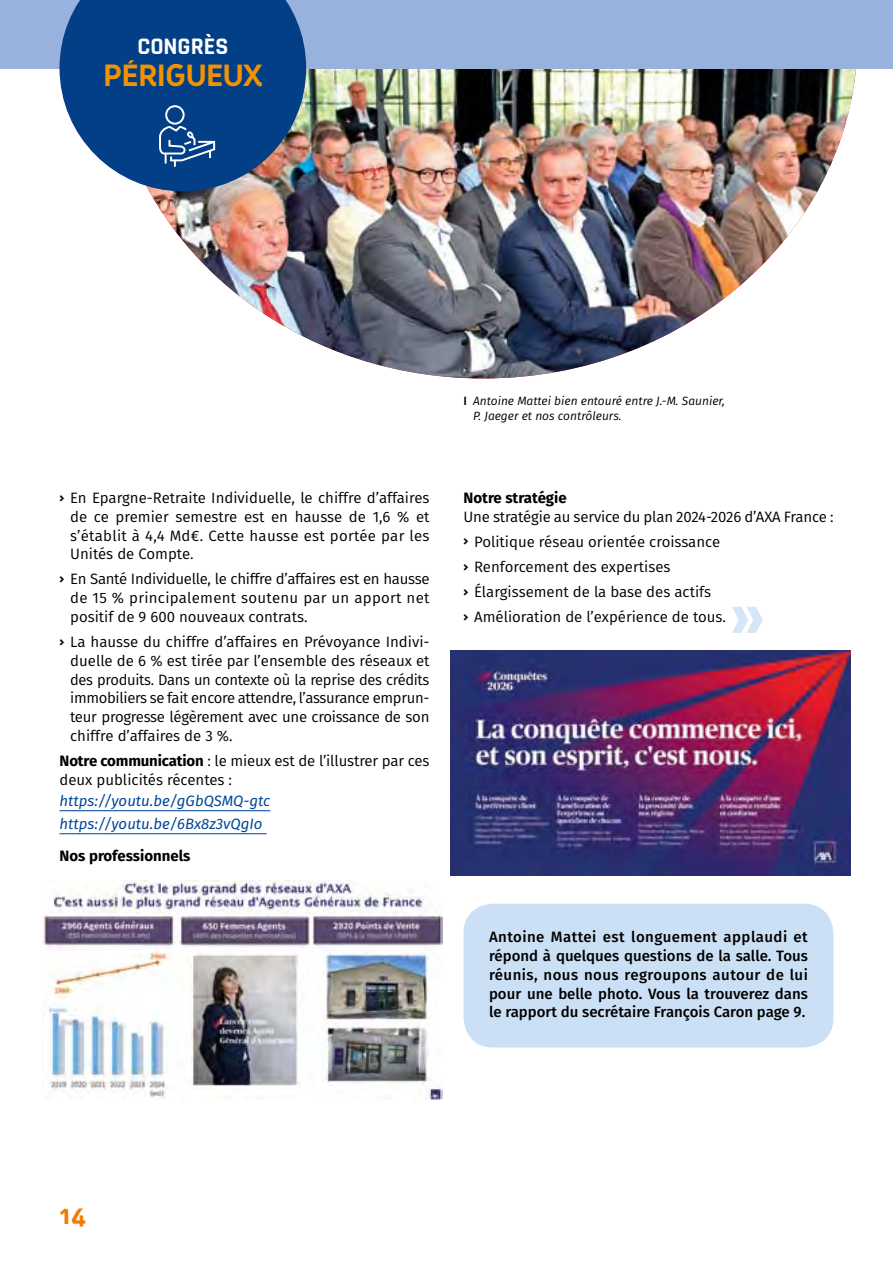
<style>
.page{position:relative;width:893px;height:1263px;background:#fff}
.page>*{position:absolute;margin:0;border:0;box-sizing:border-box;transform-origin:0 0}
.t1{font:700 66px "Effra Trial";color:#d4e6f7}
.t2{font:700 28.5px "Oceania";letter-spacing:-.035em;color:#f39200}
.t3{font:700 24px "Rajdhani";color:#fff}
.t4{font:700 24px "Oceania";color:#ef7d00}
.t5{font:15px/18.8px "Fira Sans";color:#000;text-align:justify}
.t6{font:500 15px/18.8px "Fira Sans";color:#000;text-align:justify}
.t7{font:italic 15px/23px "Fira Sans";color:#00489a}
.t8{font:700 15px "Fira Sans";color:#000}
.t9{font:italic 12px/15px "Fira Sans";color:#000}
.s1{font-family:"Edmondsans";font-weight:700}
.s2{font-weight:700}
.s3{font-weight:500;font-style:normal}
</style>
<div class="page">
<img style="left:149px;top:68px;width:708px;height:310px">
<img style="left:43px;top:880px;width:399px;height:220px">
<img style="left:451px;top:651px;width:399px;height:224px">
<div style="left:0;top:0;width:893px;height:68px;background:#98b1dd"></div>
<svg style="left:60px;top:0;width:246px;height:191px;background:#23548f"></svg>
<svg style="left:158px;top:125px;width:59px;height:42px;background:#33639d"></svg>
<div style="left:165px;top:105px;width:20px;height:20px;border:2px solid #fff;border-radius:50%"></div>
<div style="left:463px;top:904px;width:370px;height:143px;background:#cbe0f5;border-radius:30px"></div>
<hr style="left:60px;top:810px;width:210px;height:1px;background:#00489a">
<hr style="left:60px;top:833px;width:206px;height:1px;background:#00489a">
<h3 class="t3" style="left:137px;top:32px;width:92px">CONGRèS</h3>
<h2 class="t2" style="left:103px;top:59px;width:161px">PÉRIGUEUX</h2>
<p class="t5" style="left:70px;top:488px;width:361px;text-indent:-11px"><span class="s1">&gt;</span> En Epargne-Retraite Individuelle, le chiffre d’affaires de ce premier semestre est en hausse de 1,6 % et s’établit à 4,4 Md€. Cette hausse est portée par les Unités de Compte.</p>
<p class="t5" style="left:70px;top:569px;width:361px;text-indent:-11px"><span class="s1">&gt;</span> En Santé Individuelle, le chiffre d’affaires est en hausse de 15 % principalement soutenu par un apport net positif de 9 600 nouveaux contrats.</p>
<p class="t5" style="left:70px;top:632px;width:361px;text-indent:-11px"><span class="s1">&gt;</span> La hausse du chiffre d’affaires en Prévoyance Indivi&shy;duelle de 6 % est tirée par l’ensemble des réseaux et des produits. Dans un contexte où la reprise des crédits immobiliers se fait encore attendre, l’assurance emprun&shy;teur progresse légèrement avec une croissance de son chiffre d’affaires de 3 %.</p>
<p class="t5" style="left:60px;top:751px;width:371px"><span class="s2">Notre communication</span> : le mieux est de l’illustrer par ces deux publicités récentes :</p>
<p class="t7" style="left:60px;top:789px;width:212px">https://youtu.be/gGbQSMQ-gtc https://youtu.be/6Bx8z3vQgIo</p>
<p class="t8" style="left:60px;top:843px;width:132px">Nos professionnels</p>
<p class="t9" style="left:473px;top:393px;width:253px;text-indent:-10px"><span class="s3">I</span> Antoine Mattei bien entouré entre J.-M. Saunier,<br>P. Jaeger et nos contrôleurs.</p>
<p class="t8" style="left:463px;top:485px;width:105px">Notre stratégie</p>
<p class="t5" style="left:463px;top:504px;width:371px;line-height:25.2px;text-align:left">Une stratégie au service du plan 2024-2026 d’AXA France : <span class="s1">&gt;</span> Politique réseau orientée croissance<br><span class="s1">&gt;</span> Renforcement des expertises<br><span class="s1">&gt;</span> Élargissement de la base des actifs<br><span class="s1">&gt;</span> Amélioration de l’expérience de tous.</p>
<h1 class="t1" style="left:728px;top:573px;width:40px">»</h1>
<p class="t6" style="left:489px;top:927px;width:320px">Antoine Mattei est longuement applaudi et répond à quelques questions de la salle. Tous réunis, nous nous regroupons autour de lui pour une belle photo. Vous la trouverez dans le rapport du secrétaire François Caron page 9.</p>
<h3 class="t4" style="left:60px;top:1201px;width:28px">14</h3>
</div>
